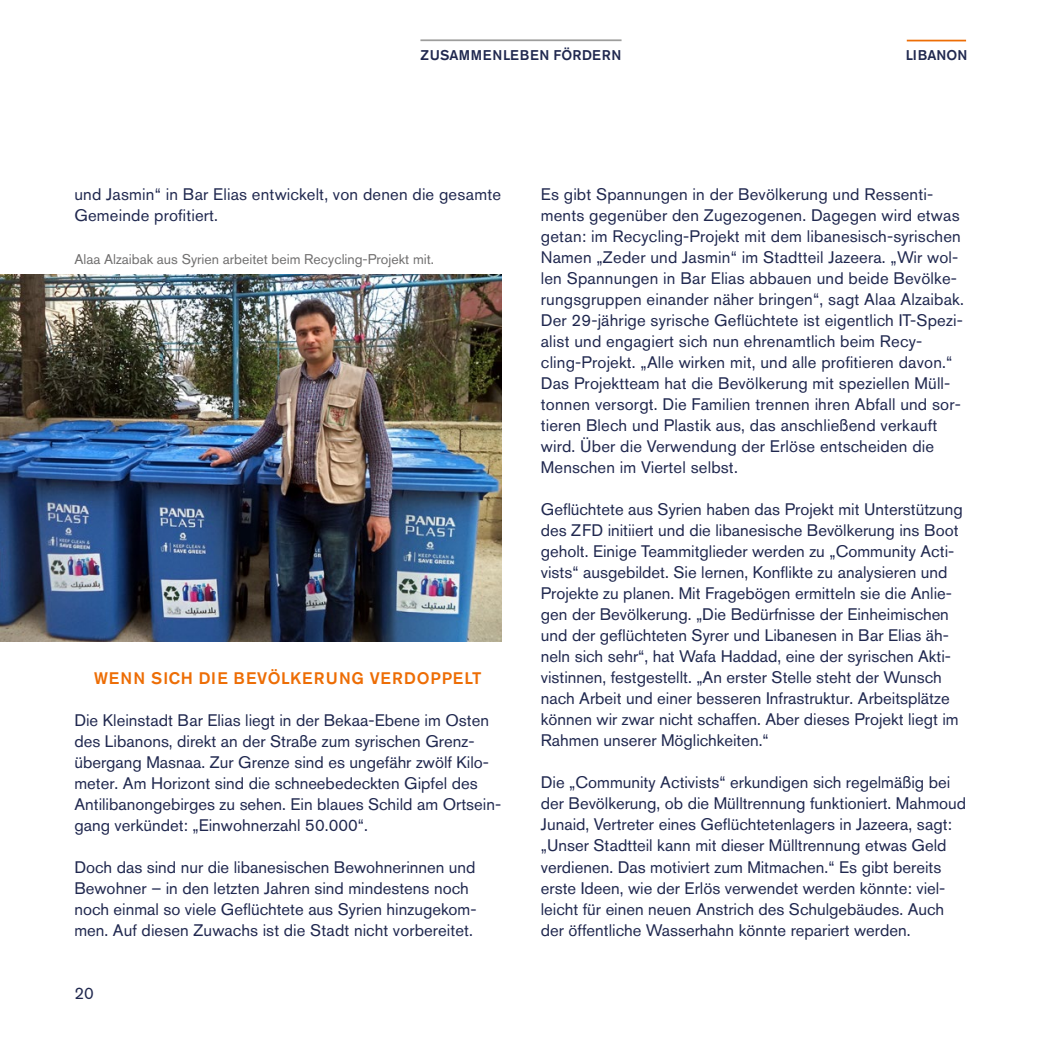
<style>
.page{position:relative;width:1042px;height:1042px;background:#fff}
.page>*{position:absolute;margin:0;border:0;box-sizing:border-box;transform-origin:0 0}
.t1{font:16.62px/21px "Akzidenz Grotesk Pro";color:#20284f}
.t2{font:500 16.62px "Akzidenz Grotesk Pro";letter-spacing:.055em;color:#ed6d05}
.t3{font:14px "Akzidenz Grotesk Pro";color:#706f6f}
.t4{font:500 14px "Akzidenz Grotesk Pro";letter-spacing:.05em;color:#20284f}
.t5{font:500 14px "Akzidenz Grotesk Pro";letter-spacing:.01em;color:#20284f}
</style>
<div class="page">
<hr style="left:420px;top:39px;width:201px;height:2px;background:#9d9d9c">
<hr style="left:907px;top:40px;width:59px;height:1px;background:#ed6d05">
<img style="left:0;top:274px;width:501px;height:367px">
<p class="t4" style="left:420px;top:46px;width:202px">ZUSAMMENLEBEN FÖRDERN</p>
<p class="t5" style="left:905px;top:46px;width:63px">LIBANON</p>
<p class="t1" style="left:74px;top:184px;width:428px">und Jasmin“ in Bar Elias entwickelt, von denen die gesamte<br>Gemeinde profitiert.</p>
<p class="t3" style="left:74px;top:250px;width:361px">Alaa Alzaibak aus Syrien arbeitet beim Recycling-Projekt mit.</p>
<p class="t2" style="left:94px;top:667px;width:389px">WENN SICH DIE BEVÖLKERUNG VERDOPPELT</p>
<p class="t1" style="left:74px;top:709px;width:428px">Die Kleinstadt Bar Elias liegt in der Bekaa-Ebene im Osten des Libanons, direkt an der Straße zum syrischen Grenz&shy;übergang Masnaa. Zur Grenze sind es ungefähr zwölf Kilo&shy;meter. Am Horizont sind die schneebedeckten Gipfel des Antilibanongebirges zu sehen. Ein blaues Schild am Ortsein&shy;gang verkündet: „Einwohnerzahl 50.000“.</p>
<p class="t1" style="left:74px;top:856px;width:404px">Doch das sind nur die libanesischen Bewohnerinnen und Bewohner – in den letzten Jahren sind mindestens noch noch einmal so viele Geflüchtete aus Syrien hinzugekom&shy;men. Auf diesen Zuwachs ist die Stadt nicht vorbereitet.</p>
<p class="t1" style="left:74px;top:982px;width:21px">20</p>
<p class="t1" style="left:541px;top:184px;width:424px">Es gibt Spannungen in der Bevölkerung und Ressenti&shy;ments gegenüber den Zugezogenen. Dagegen wird etwas getan: im Recycling-Projekt mit dem libanesisch-syrischen Namen „Zeder und Jasmin“ im Stadtteil Jazeera. „Wir wol&shy;len Spannungen in Bar Elias abbauen und beide Bevölke&shy;rungsgruppen einander näher bringen“, sagt Alaa Alzaibak.<br>Der 29-jährige syrische Geflüchtete ist eigentlich IT-Spezi&shy;alist und engagiert sich nun ehrenamtlich beim Recy&shy;cling-Projekt. „Alle wirken mit, und alle profitieren davon.“ Das Projektteam hat die Bevölkerung mit speziellen Müll&shy;tonnen versorgt. Die Familien trennen ihren Abfall und sor&shy;tieren Blech und Plastik aus, das anschließend verkauft wird. Über die Verwendung der Erlöse entscheiden die Menschen im Viertel selbst.</p>
<p class="t1" style="left:541px;top:499px;width:423px">Geflüchtete aus Syrien haben das Projekt mit Unterstützung des ZFD initiiert und die libanesische Bevölkerung ins Boot geholt. Einige Teammitglieder werden zu „Community Acti&shy;vists“ ausgebildet. Sie lernen, Konflikte zu analysieren und Projekte zu planen. Mit Fragebögen ermitteln sie die Anlie&shy;gen der Bevölkerung. „Die Bedürfnisse der Einheimischen und der geflüchteten Syrer und Libanesen in Bar Elias äh&shy;neln sich sehr“, hat Wafa Haddad, eine der syrischen Akti&shy;vistinnen, festgestellt. „An erster Stelle steht der Wunsch nach Arbeit und einer besseren Infrastruktur. Arbeitsplätze können wir zwar nicht schaffen. Aber dieses Projekt liegt im Rahmen unserer Möglichkeiten.“</p>
<p class="t1" style="left:541px;top:772px;width:427px">Die „Community Activists“ erkundigen sich regelmäßig bei der Bevölkerung, ob die Mülltrennung funktioniert. Mahmoud Junaid, Vertreter eines Geflüchtetenlagers in Jazeera, sagt: „Unser Stadtteil kann mit dieser Mülltrennung etwas Geld verdienen. Das motiviert zum Mitmachen.“ Es gibt bereits erste Ideen, wie der Erlös verwendet werden könnte: viel&shy;leicht für einen neuen Anstrich des Schulgebäudes. Auch der öffentliche Wasserhahn könnte repariert werden.</p>
</div>
